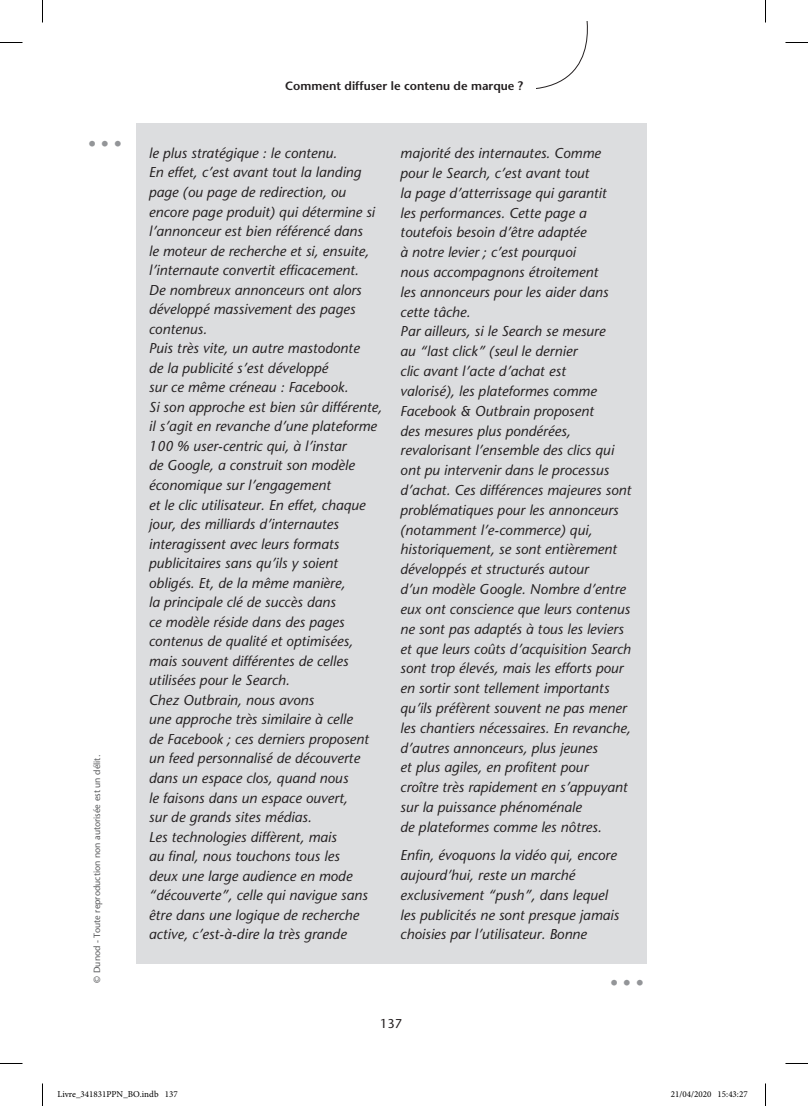
<style>
.page{position:relative;width:808px;height:1106px;background:#fff}
.page>*{position:absolute;margin:0;border:0;box-sizing:border-box;transform-origin:0 0}
.t1{font:500 45px "Stone Sans Std";color:#939598}
.t2{font:italic 500 14.25px/19.5px "Stone Sans Std";letter-spacing:.005em;color:#231f20}
.t3{font:500 12.75px "Stone Sans Std";color:#231f20}
.t4{font:600 12px "Stone Sans Std";color:#231f20}
.t5{font:500 9px "Stone Sans Std";color:#57585a}
.t6{font:9px "Minion Pro";color:#000}
</style>
<div class="page">
<div style="left:136px;top:123px;width:510px;height:840px;background:#dcdddf"></div>
<svg style="left:537px;top:21px;width:51px;height:68px"></svg>
<svg style="left:0;top:42px;width:22px;height:1px"></svg>
<svg style="left:785px;top:42px;width:23px;height:1px"></svg>
<svg style="left:0;top:1063px;width:22px;height:1px"></svg>
<svg style="left:785px;top:1063px;width:23px;height:1px"></svg>
<svg style="left:42px;top:0;width:1px;height:23px"></svg>
<svg style="left:42px;top:1083px;width:1px;height:22px"></svg>
<svg style="left:765px;top:0;width:1px;height:23px"></svg>
<svg style="left:765px;top:1083px;width:1px;height:22px"></svg>
<h1 class="t1" style="left:86px;top:103px;width:40px">...</h1>
<p class="t5" style="left:92px;top:982px;width:229px;rotate:-90deg">© Dunod - Toute reproduction non autorisée est un délit.</p>
<p class="t4" style="left:285px;top:78px;width:239px">Comment diffuser le contenu de marque ?</p>
<p class="t2" style="left:149px;top:143px;width:235px">le plus stratégique : le contenu.<br>En effet, c’est avant tout la landing page (ou page de redirection, ou encore page produit) qui détermine si l’annonceur est bien référencé dans<br>le moteur de recherche et si, ensuite, l’internaute convertit efficacement.<br>De nombreux annonceurs ont alors développé massivement des pages contenus.<br>Puis très vite, un autre mastodonte<br>de la publicité s’est développé<br>sur ce même créneau : Facebook.<br>Si son approche est bien sûr différente, il s’agit en revanche d’une plateforme 100 % user-centric qui, à l’instar<br>de Google, a construit son modèle économique sur l’engagement<br>et le clic utilisateur. En effet, chaque jour, des milliards d’internautes interagissent avec leurs formats publicitaires sans qu’ils y soient obligés. Et, de la même manière,<br>la principale clé de succès dans<br>ce modèle réside dans des pages contenus de qualité et optimisées, mais souvent différentes de celles utilisées pour le Search.<br>Chez Outbrain, nous avons<br>une approche très similaire à celle<br>de Facebook ; ces derniers proposent un feed personnalisé de découverte dans un espace clos, quand nous<br>le faisons dans un espace ouvert,<br>sur de grands sites médias.<br>Les technologies diffèrent, mais<br>au final, nous touchons tous les<br>deux une large audience en mode “découverte”, celle qui navigue sans être dans une logique de recherche active, c’est-à-dire la très grande</p>
<p class="t2" style="left:400px;top:143px;width:232px">majorité des internautes. Comme pour le Search, c’est avant tout<br>la page d’atterrissage qui garantit<br>les performances. Cette page a toutefois besoin d’être adaptée<br>à notre levier ; c’est pourquoi<br>nous accompagnons étroitement<br>les annonceurs pour les aider dans cette tâche.<br>Par ailleurs, si le Search se mesure<br>au “last click” (seul le dernier<br>clic avant l’acte d’achat est<br>valorisé), les plateformes comme Facebook &amp; Outbrain proposent<br>des mesures plus pondérées, revalorisant l’ensemble des clics qui ont pu intervenir dans le processus d’achat. Ces différences majeures sont problématiques pour les annonceurs (notamment l’e-commerce) qui, historiquement, se sont entièrement développés et structurés autour<br>d’un modèle Google. Nombre d’entre eux ont conscience que leurs contenus ne sont pas adaptés à tous les leviers et que leurs coûts d’acquisition Search sont trop élevés, mais les efforts pour en sortir sont tellement importants qu’ils préfèrent souvent ne pas mener les chantiers nécessaires. En revanche, d’autres annonceurs, plus jeunes<br>et plus agiles, en profitent pour<br>croître très rapidement en s’appuyant sur la puissance phénoménale<br>de plateformes comme les nôtres.</p>
<p class="t2" style="left:400px;top:845px;width:220px">Enfin, évoquons la vidéo qui, encore aujourd’hui, reste un marché exclusivement “push”, dans lequel les publicités ne sont presque jamais choisies par l’utilisateur. Bonne</p>
<p class="t3" style="left:380px;top:1016px;width:23px">137</p>
<h1 class="t1" style="left:608px;top:942px;width:40px">...</h1>
<p class="t6" style="left:57px;top:1088px;width:122px">Livre_341831PPN_BO.indb 137</p>
<p class="t6" style="left:671px;top:1088px;width:78px">21/04/2020 15:43:27</p>
</div>
